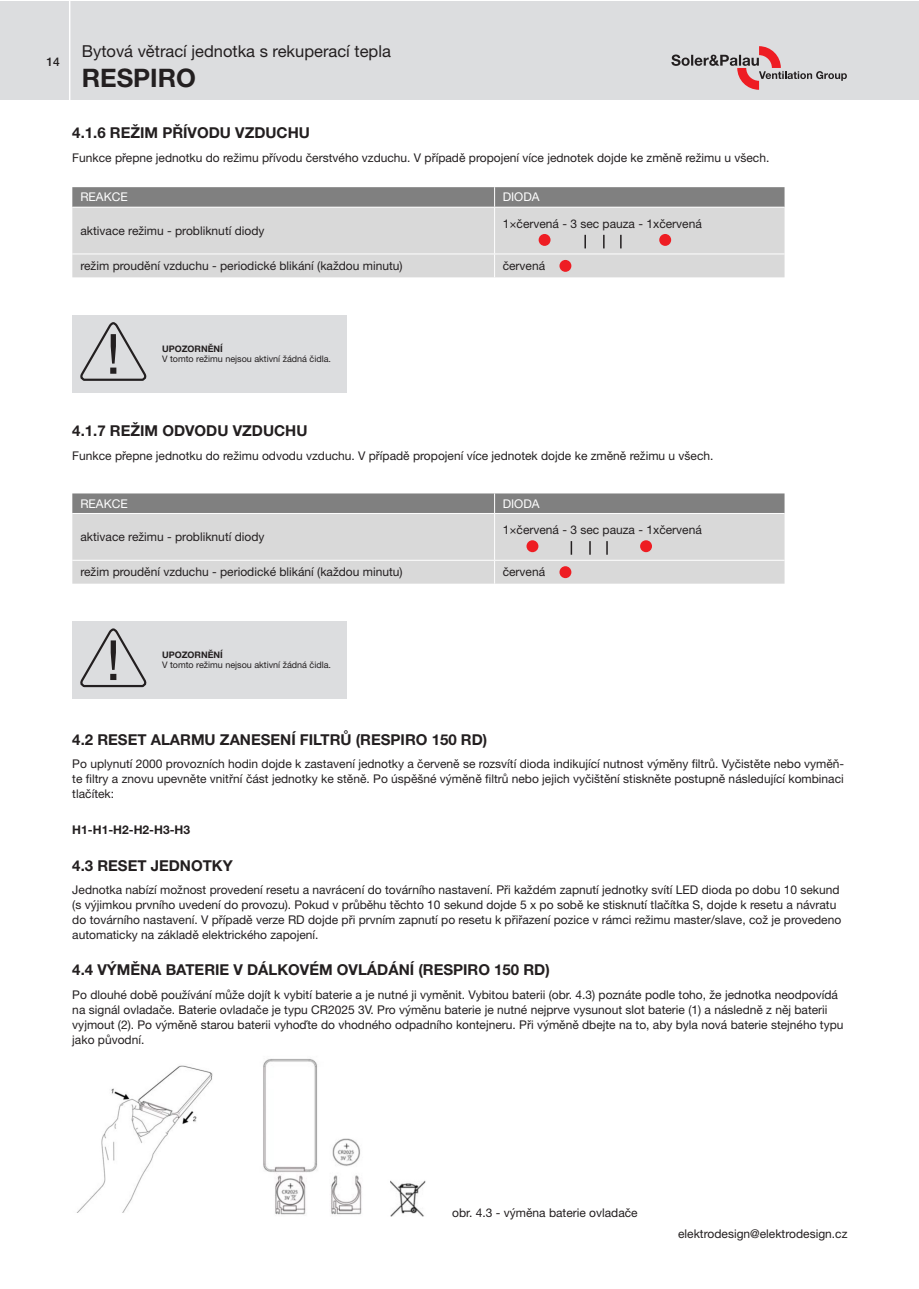
<style>
.page{position:relative;width:919px;height:1289px;background:#fff}
.page>*{position:absolute;margin:0;border:0;box-sizing:border-box;transform-origin:0 0}
.t1{font:55.35px "Helvetica Neue LT Pro";color:#231f20}
.t2{font:700 25.5px "Helvetica Neue LT Pro";color:#231f20}
.t3{font:16.5px "Helvetica Neue LT Pro";color:#231f20}
._1_1{font:700 15px "Helvetica Neue LT Pro";color:#231f20}
._02-text{font:12px/15px "Helvetica Neue LT Pro";color:#231f20}
.t4{font:12px "Helvetica Neue LT Pro";color:#fff}
._02-text-2{font:700 12px "Helvetica Neue LT Pro";color:#231f20}
.t5{font:500 12px "Helvetica Neue LT Pro";color:#231f20}
._02-text-3{font:9px "Helvetica Neue LT Pro";color:#231f20}
._02-text-4{font:700 9px "Helvetica Neue LT Pro";color:#231f20}
</style>
<div class="page">
<div style="left:0;top:1px;width:918px;height:98px;background:#dcdddf"></div>
<hr style="left:69px;top:0;width:1px;height:102px;background:#fff">
<svg style="left:671px;top:46px;width:175px;height:44px"></svg>
<div style="left:72px;top:208px;width:712px;height:69px;background:#d9d9d9"></div>
<svg style="left:72px;top:187px;width:712px;height:20px;background:#838383"></svg>
<hr style="left:494px;top:207px;width:1px;height:46px;background:#fff">
<hr style="left:72px;top:253px;width:422px;height:1px;background:#fff">
<hr style="left:494px;top:253px;width:290px;height:1px;background:#fff">
<svg style="left:494px;top:254px;width:1px;height:23px"></svg>
<div style="left:538px;top:234px;width:12px;height:12px;background:#ee1d23;border-radius:50%"></div>
<div style="left:659px;top:234px;width:12px;height:12px;background:#ee1d23;border-radius:50%"></div>
<svg style="left:584px;top:235px;width:2px;height:13px"></svg>
<svg style="left:603px;top:235px;width:1px;height:13px"></svg>
<svg style="left:620px;top:235px;width:1px;height:13px"></svg>
<div style="left:559px;top:260px;width:12px;height:12px;background:#ee1d23;border-radius:50%"></div>
<div style="left:72px;top:315px;width:274px;height:77px;background:#dcdddf"></div>
<svg style="left:80px;top:322px;width:67px;height:59px"></svg>
<div style="left:72px;top:514px;width:712px;height:69px;background:#d9d9d9"></div>
<div style="left:72px;top:493px;width:712px;height:20px;background:#808080"></div>
<hr style="left:494px;top:514px;width:1px;height:46px;background:#fff">
<hr style="left:72px;top:560px;width:422px;height:1px;background:#fff">
<hr style="left:494px;top:560px;width:290px;height:1px;background:#fff">
<svg style="left:494px;top:560px;width:1px;height:23px"></svg>
<div style="left:526px;top:540px;width:12px;height:12px;background:#ee1d23;border-radius:50%"></div>
<div style="left:640px;top:540px;width:12px;height:12px;background:#ee1d23;border-radius:50%"></div>
<svg style="left:570px;top:541px;width:2px;height:13px"></svg>
<svg style="left:589px;top:541px;width:1px;height:13px"></svg>
<svg style="left:606px;top:541px;width:1px;height:13px"></svg>
<div style="left:559px;top:566px;width:12px;height:12px;background:#ee1d23;border-radius:50%"></div>
<div style="left:72px;top:621px;width:274px;height:77px;background:#dcdddf"></div>
<svg style="left:80px;top:628px;width:67px;height:60px"></svg>
<img style="left:76px;top:1065px;width:137px;height:148px">
<img style="left:263px;top:1059px;width:163px;height:157px">
<p class="t5" style="left:47px;top:54px;width:15px">14</p>
<h3 class="t3" style="left:82px;top:41px;width:310px">Bytová větrací jednotka s rekuperací tepla</h3>
<h2 class="t2" style="left:82px;top:62px;width:116px">RESPIRO</h2>
<p class="_1_1" style="left:72px;top:123px;width:239px">4.1.6 REŽIM PŘÍVODU VZDUCHU</p>
<p class="_02-text" style="left:72px;top:150px;width:698px">Funkce přepne jednotku do režimu přívodu čerstvého vzduchu. V případě propojení více jednotek dojde ke změně režimu u všech.</p>
<p class="t4" style="left:80px;top:189px;width:49px">REAKCE</p>
<p class="t4" style="left:502px;top:189px;width:38px">DIODA</p>
<p class="_02-text" style="left:80px;top:223px;width:186px">aktivace režimu - probliknutí diody</p>
<p class="_02-text" style="left:502px;top:215px;width:200px">1×červená - 3 sec pauza - 1xčervená</p>
<p class="_02-text" style="left:80px;top:258px;width:324px">režim proudění vzduchu - periodické blikání (každou minutu)</p>
<p class="_02-text" style="left:502px;top:258px;width:44px">červená</p>
<p class="t1" style="left:106px;top:320px;width:16px">!</p>
<p class="_02-text-4" style="left:162px;top:343px;width:62px">UPOZORNĚNÍ</p>
<p class="_02-text-3" style="left:162px;top:353px;width:170px">V tomto režimu nejsou aktivní žádná čidla.</p>
<p class="_1_1" style="left:72px;top:421px;width:237px">4.1.7 REŽIM ODVODU VZDUCHU</p>
<p class="_02-text" style="left:72px;top:447px;width:642px">Funkce přepne jednotku do režimu odvodu vzduchu. V případě propojení více jednotek dojde ke změně režimu u všech.</p>
<p class="t4" style="left:80px;top:496px;width:49px">REAKCE</p>
<p class="t4" style="left:502px;top:496px;width:38px">DIODA</p>
<p class="_02-text" style="left:80px;top:529px;width:186px">aktivace režimu - probliknutí diody</p>
<p class="_02-text" style="left:502px;top:522px;width:200px">1×červená - 3 sec pauza - 1xčervená</p>
<p class="_02-text" style="left:80px;top:564px;width:324px">režim proudění vzduchu - periodické blikání (každou minutu)</p>
<p class="_02-text" style="left:502px;top:564px;width:44px">červená</p>
<p class="t1" style="left:106px;top:626px;width:16px">!</p>
<p class="_02-text-4" style="left:162px;top:649px;width:62px">UPOZORNĚNÍ</p>
<p class="_02-text-3" style="left:162px;top:659px;width:170px">V tomto režimu nejsou aktivní žádná čidla.</p>
<p class="_1_1" style="left:72px;top:729px;width:416px">4.2 RESET ALARMU ZANESENÍ FILTRŮ (RESPIRO 150 RD)</p>
<p class="_02-text" style="left:72px;top:756px;width:773px;text-align:justify">Po uplynutí 2000 provozních hodin dojde k zastavení jednotky a červeně se rozsvítí dioda indikující nutnost výměny filtrů. Vyčistěte nebo vyměň&shy;te filtry a znovu upevněte vnitřní část jednotky ke stěně. Po úspěšné výměně filtrů nebo jejich vyčištění stiskněte postupně následující kombinaci tlačítek:</p>
<p class="_02-text-2" style="left:72px;top:822px;width:119px">H1-H1-H2-H2-H3-H3</p>
<p class="_1_1" style="left:72px;top:855px;width:162px">4.3 RESET JEDNOTKY</p>
<p class="_02-text" style="left:72px;top:882px;width:770px">Jednotka nabízí možnost provedení resetu a navrácení do továrního nastavení. Při každém zapnutí jednotky svítí LED dioda po dobu 10 sekund (s výjimkou prvního uvedení do provozu). Pokud v průběhu těchto 10 sekund dojde 5 x po sobě ke stisknutí tlačítka S, dojde k resetu a návratu do továrního nastavení. V případě verze RD dojde při prvním zapnutí po resetu k přiřazení pozice v rámci režimu master/slave, což je provedeno automaticky na základě elektrického zapojení.</p>
<p class="_1_1" style="left:72px;top:960px;width:479px">4.4 VÝMĚNA BATERIE V DÁLKOVÉM OVLÁDÁNÍ (RESPIRO 150 RD)</p>
<p class="_02-text" style="left:72px;top:986px;width:772px">Po dlouhé době používání může dojít k vybití baterie a je nutné ji vyměnit. Vybitou baterii (obr. 4.3) poznáte podle toho, že jednotka neodpovídá na signál ovladače. Baterie ovladače je typu CR2025 3V. Pro výměnu baterie je nutné nejprve vysunout slot baterie (1) a následně z něj baterii vyjmout (2). Po výměně starou baterii vyhoďte do vhodného odpadního kontejneru. Při výměně dbejte na to, aby byla nová baterie stejného typu jako původní.</p>
<p class="_02-text" style="left:452px;top:1204px;width:187px">obr. 4.3 - výměna baterie ovladače</p>
<p class="_02-text" style="left:678px;top:1225px;width:171px">elektrodesign@elektrodesign.cz</p>
</div>
